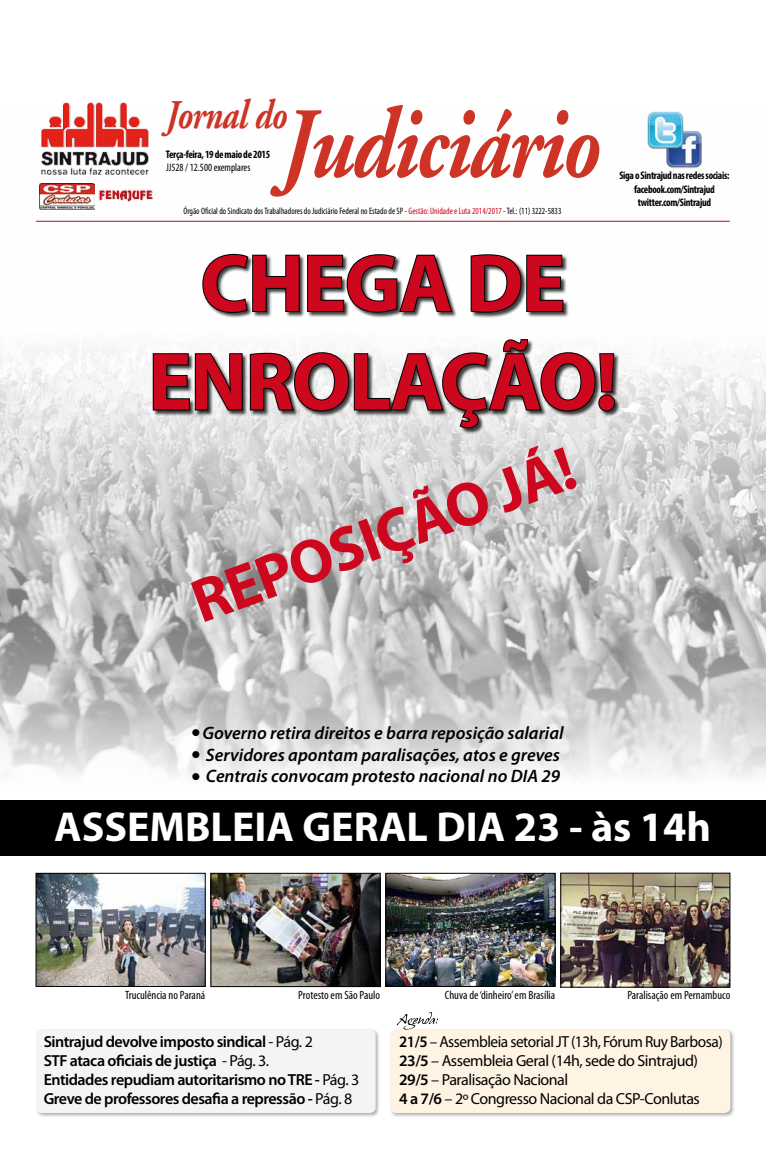
<style>
.page{position:relative;width:766px;height:1149px;background:#fff}
.page>*{position:absolute;margin:0;border:0;box-sizing:border-box;transform-origin:0 0}
.t1{font:italic 700 100px "Adobe Garamond";letter-spacing:-.02em;color:#ce3425;scale:.81 1}
.t2{font:700 82px/98.4px "Myriad Pro";letter-spacing:-.02em;color:#cd071e;text-align:center}
.t3{font:700 62px "Myriad Pro";color:#cd071e}
.t4{font:700 42px "Myriad Pro";color:#fff}
.t5{font:italic 700 41px "Adobe Garamond";letter-spacing:-.02em;color:#ce3425;scale:.81 1}
.t6{font:italic 600 18px/21.6px "Myriad Pro";color:#000}
.t7{font:600 16px/19.2px "Myriad Pro";letter-spacing:-.03em;color:#000}
.t8{font:16px/19.2px "Myriad Pro";letter-spacing:-.03em;color:#000;scale:.96 1}
.t9{font:condensed 12px "Myriad Pro";color:#000}
.t10{font:12px/21.9px "Wingdings";color:#000;text-align:justify}
.t11{font:700 condensed 11px/13.2px "Myriad Pro";letter-spacing:-.03em;color:#000;text-align:center;scale:.95 1}
.t12{font:700 condensed 11px "Myriad Pro";letter-spacing:-.03em;color:#000;scale:.96 1}
.t13{font:condensed 11px "Myriad Pro";color:#000;scale:.95 1}
.t14{font:condensed 9.3px "Myriad Pro";color:#000;scale:.95 1}
.s1{color:#cd071e}
.s2{font-weight:400}
.s3{font-weight:600}
</style>
<div class="page">
<img style="left:0;top:168px;width:765px;height:430px">
<div style="left:152px;top:253px;width:468px;height:181px;background:#000;opacity:.75"></div>
<svg style="left:201px;top:253px;width:99px;height:61px"></svg>
<svg style="left:306px;top:253px;width:147px;height:60px"></svg>
<svg style="left:469px;top:253px;width:95px;height:60px"></svg>
<svg style="left:152px;top:351px;width:91px;height:61px;background:#646464"></svg>
<svg style="left:249px;top:338px;width:367px;height:91px"></svg>
<svg style="left:0;top:598px;width:765px;height:179px;background:#cdcdcd"></svg>
<svg style="left:157px;top:168px;width:449px;height:36px"></svg>
<img style="left:647px;top:111px;width:55px;height:57px">
<img style="left:40px;top:183px;width:55px;height:26px">
<img style="left:98px;top:190px;width:55px;height:13px">
<hr style="left:36px;top:221px;width:693px;height:1px;background:#cd071e">
<img style="left:37px;top:102px;width:116px;height:78px">
<div style="left:389px;top:1027px;width:346px;height:90px;background:#000;opacity:.3"></div>
<div style="left:390px;top:1029px;width:340px;height:83px;background:#fff4e4;border-radius:6px"></div>
<div style="left:35px;top:1027px;width:345px;height:90px;background:#000;opacity:.3"></div>
<div style="left:36px;top:1029px;width:339px;height:83px;background:#f3f4f5;border-radius:6px"></div>
<svg style="left:396px;top:1012px;width:42px;height:17px"></svg>
<img style="left:38px;top:874px;width:165px;height:110px">
<div style="left:36px;top:872px;width:169px;height:114px;border:1px solid #000"></div>
<img style="left:213px;top:874px;width:165px;height:110px">
<div style="left:211px;top:872px;width:169px;height:114px;border:1px solid #000"></div>
<img style="left:387px;top:874px;width:166px;height:110px">
<div style="left:385px;top:872px;width:170px;height:114px;border:1px solid #000"></div>
<img style="left:562px;top:874px;width:166px;height:111px">
<div style="left:560px;top:872px;width:170px;height:115px;border:1px solid #000"></div>
<div style="left:0;top:800px;width:765px;height:55px;background:#000"></div>
<h3 class="t5" style="left:166px;top:92px;width:151px">Jornal do</h3>
<h1 class="t1" style="left:281px;top:89px;width:395px">Judiciário</h1>
<p class="t14" style="left:183px;top:205px;width:399px">Órgão Oficial do Sindicato dos Trabalhadores do Judiciário Federal no Estado de SP - <span class="s1">Gestão: Unidade e Luta 2014/2017</span> - Tel.: (11) 3222-5833</p>
<p class="t12" style="left:166px;top:147px;width:110px">Terça-feira, 19 de maio de 2015</p>
<p class="t13" style="left:166px;top:161px;width:90px">JJ528 / 12.500 exemplares</p>
<p class="t11" style="left:619px;top:169px;width:117px">Siga o Sintrajud nas redes sociais: facebook.com/Sintrajud twitter.com/Sintrajud</p>
<h2 class="t2" style="left:148px;top:231px;width:471px">CHEGA DE<br>ENROLAÇÃO!</h2>
<h3 class="t3" style="left:180px;top:565px;width:405px;rotate:-20deg">REPOSIÇÃO JÁ!</h3>
<p class="t6" style="left:202px;top:721px;width:362px">Governo retira direitos e barra reposição salarial<br>Servidores apontam paralisações, atos e greves<br>Centrais convocam protesto nacional no DIA 29</p>
<p class="t10" style="left:191px;top:721px;width:10px">● ● ●</p>
<h3 class="t4" style="left:54px;top:799px;width:658px">ASSEMBLEIA GERAL DIA 23 - às 14h</h3>
<p class="t9" style="left:125px;top:987px;width:82px">Truculência no Paraná</p>
<p class="t9" style="left:298px;top:987px;width:83px">Protesto em São Paulo</p>
<p class="t9" style="left:445px;top:987px;width:112px">Chuva de ‘dinheiro’ em Brasília</p>
<p class="t9" style="left:627px;top:987px;width:104px">Paralisação em Pernambuco</p>
<p class="t7" style="left:44px;top:1030px;width:317px">Sintrajud devolve imposto sindical <span class="s2">- Pág. 2<br></span>STF ataca oficiais de justiça <span class="s2">- Pág. 3.<br></span>Entidades repudiam autoritarismo no TRE - <span class="s2">Pág. 3<br></span>Greve de professores desafia a repressão - <span class="s2">Pág. 8</span></p>
<p class="t8" style="left:399px;top:1031px;width:338px"><span class="s3">21/5</span> – Assembleia setorial JT (13h, Fórum Ruy Barbosa)<br><span class="s3">23/5</span> – Assembleia Geral (14h, sede do Sintrajud)<br><span class="s3">29/5</span> – Paralisação Nacional<br><span class="s3">4 a 7/6</span> – 2º Congresso Nacional da CSP-Conlutas</p>
</div>
